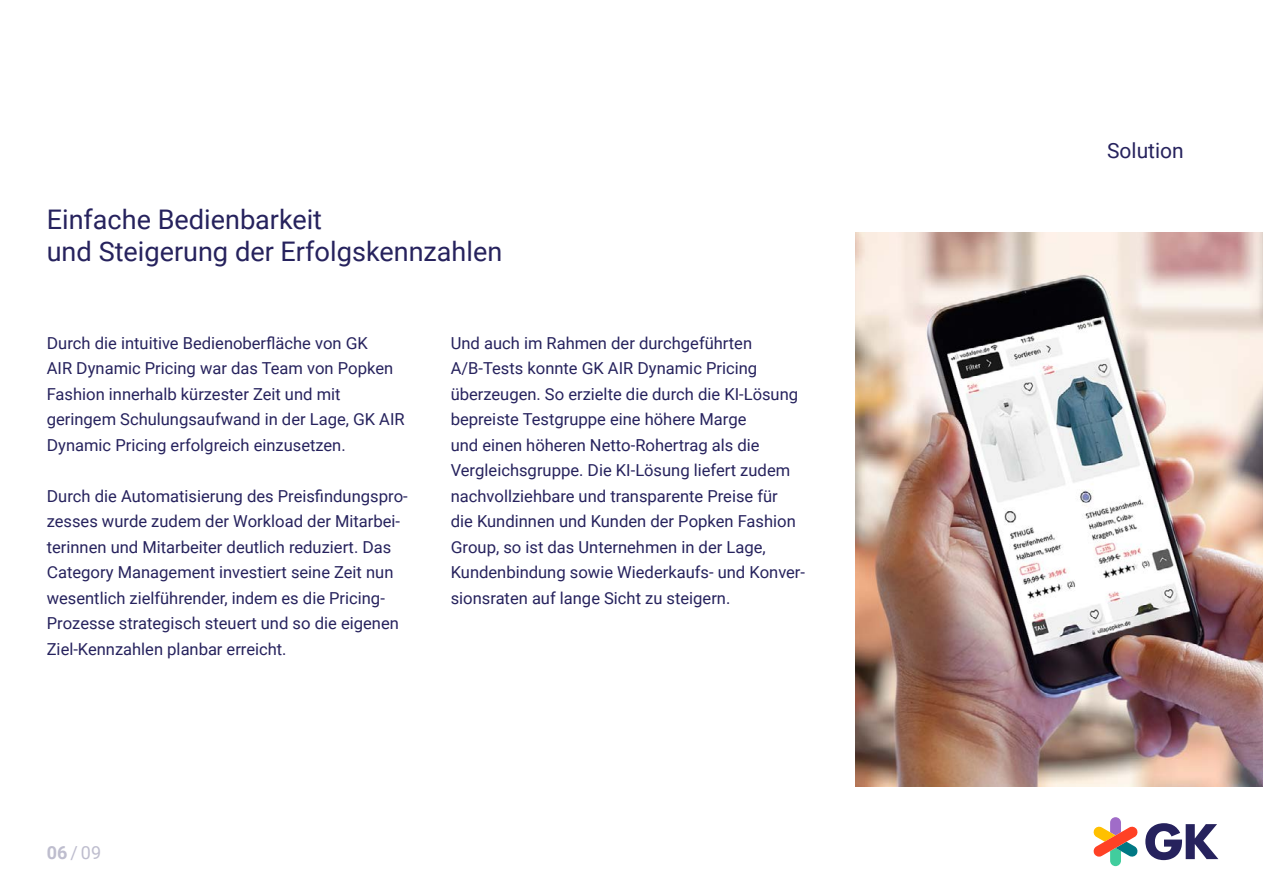
<style>
.page{position:relative;width:1263px;height:893px;background:#fff}
.page>*{position:absolute;margin:0;border:0;box-sizing:border-box;transform-origin:0 0}
.t1{font:27px/32.4px "Roboto";color:#26225d}
.t2{font:21px "Roboto";color:#26225d}
.t3{font:18px "Roboto";color:#bebdce}
.t4{font:16.5px/25.5px "Roboto";color:#26225d}
.s1{font-weight:700}
</style>
<div class="page">
<svg style="left:1145px;top:823px;width:73px;height:37px"></svg>
<svg style="left:1093px;top:817px;width:45px;height:49px"></svg>
<img style="left:856px;top:233px;width:407px;height:554px">
<h1 class="t1" style="left:47px;top:202px;width:457px">Einfache Bedienbarkeit<br>und Steigerung der Erfolgskennzahlen</h1>
<p class="t4" style="left:47px;top:329px;width:359px">Durch die intuitive Bedienoberfläche von GK<br>AIR Dynamic Pricing war das Team von Popken Fashion innerhalb kürzester Zeit und mit geringem Schulungsaufwand in der Lage, GK AIR Dynamic Pricing erfolgreich einzusetzen.</p>
<p class="t4" style="left:47px;top:482px;width:362px">Durch die Automatisierung des Preisfindungspro&shy;zesses wurde zudem der Workload der Mitarbei&shy;terinnen und Mitarbeiter deutlich reduziert. Das Category Management investiert seine Zeit nun wesentlich zielführender, indem es die Pricing-Prozesse strategisch steuert und so die eigenen Ziel-Kennzahlen planbar erreicht.</p>
<p class="t4" style="left:451px;top:329px;width:356px">Und auch im Rahmen der durchgeführten A/B-Tests konnte GK AIR Dynamic Pricing überzeugen. So erzielte die durch die KI-Lösung bepreiste Testgruppe eine höhere Marge<br>und einen höheren Netto-Rohertrag als die Vergleichsgruppe. Die KI-Lösung liefert zudem nachvollziehbare und transparente Preise für<br>die Kundinnen und Kunden der Popken Fashion Group, so ist das Unternehmen in der Lage, Kundenbindung sowie Wiederkaufs- und Konver&shy;sionsraten auf lange Sicht zu steigern.</p>
<p class="t3" style="left:47px;top:840px;width:56px"><span class="s1">06</span> / 09</p>
<p class="t2" style="left:1107px;top:136px;width:78px">Solution</p>
</div>
